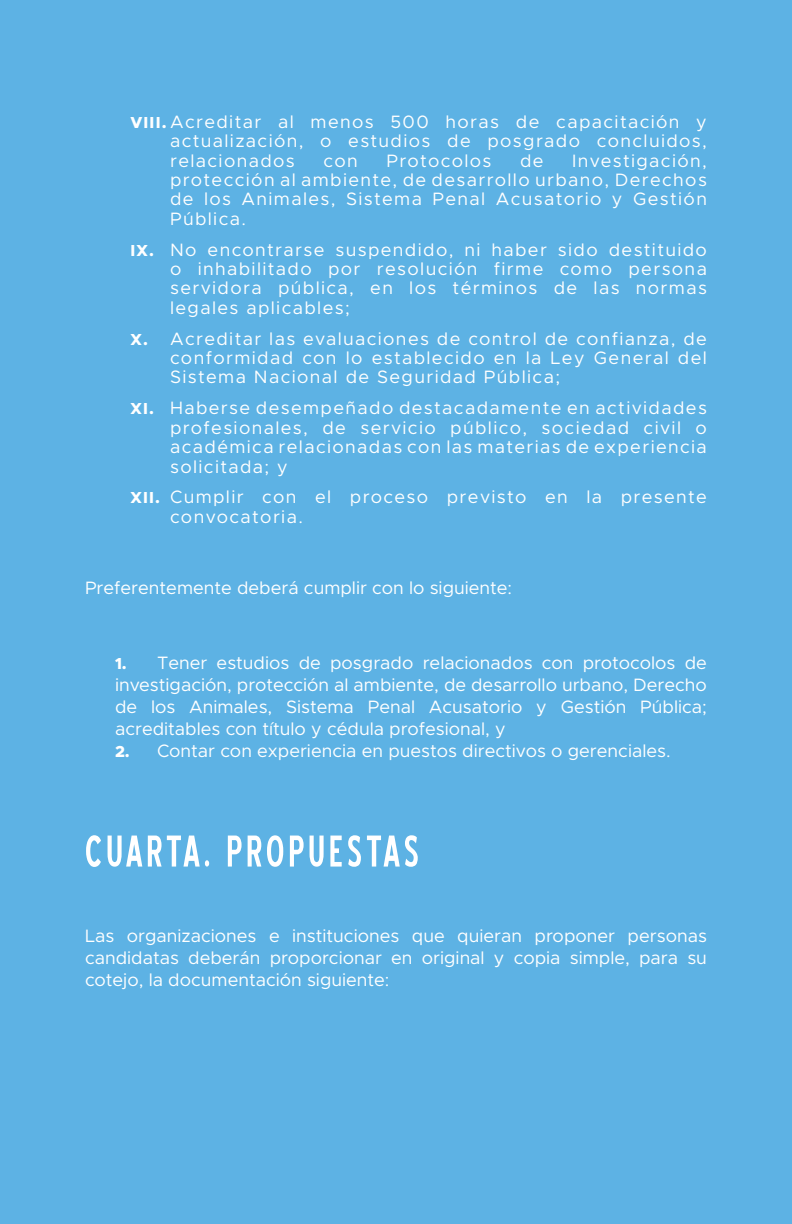
<style>
.page{position:relative;width:792px;height:1224px;background:#5db2e4}
.page>*{position:absolute;margin:0;border:0;box-sizing:border-box;transform-origin:0 0}
.t1{font:56px "Blue Highway Condensed";letter-spacing:.075em;color:#fff}
.t2{font:18px/19.4px "Metropolis";letter-spacing:.075em;color:#fff;text-align:justify}
.t3{font:18px "Metropolis";color:#fff}
.s1{font-weight:800;font-size:16px}
</style>
<div class="page">
<p class="t2" style="left:170px;top:112px;width:538px;text-indent:-40px"><span class="s1">VIII.</span> Acreditar al menos 500 horas de capacitación y actualización, o estudios de posgrado concluidos, relacionados</p>
<p class="t2" style="left:170px;top:151px;width:538px;text-indent:402px">Investigación, protección al ambiente, de desarrollo urbano, Derechos de los Animales, Sistema Penal Acusatorio y Gestión Pública.</p>
<p class="t2" style="left:170px;top:240px;width:538px;text-indent:-40px"><span class="s1">IX.</span> No encontrarse suspendido, ni haber sido destituido o inhabilitado por resolución firme como persona servidora pública, en los términos de las normas legales aplicables;</p>
<p class="t2" style="left:170px;top:329px;width:538px;text-indent:-40px"><span class="s1">X.</span> Acreditar las evaluaciones de control de confianza, de conformidad con lo establecido en la Ley General del Sistema Nacional de Seguridad Pública;</p>
<p class="t2" style="left:170px;top:398px;width:538px;text-indent:-40px"><span class="s1">XI.</span> Haberse desempeñado destacadamente en actividades profesionales, de servicio público, sociedad civil o académica relacionadas con las materias de experiencia solicitada; y</p>
<p class="t2" style="left:170px;top:487px;width:538px;text-indent:-40px"><span class="s1">XII.</span> Cumplir con el proceso previsto en la presente convocatoria.</p>
<p class="t2" style="left:324px;top:151px;width:36px">con</p>
<p class="t2" style="left:386px;top:151px;width:107px">Protocolos</p>
<p class="t2" style="left:520px;top:151px;width:25px">de</p>
<p class="t3" style="left:85px;top:576px;width:429px">Preferentemente deberá cumplir con lo siguiente:</p>
<p class="t2" style="left:115px;top:652px;width:593px;line-height:22px"><span class="s1">1.</span> Tener estudios de posgrado relacionados con protocolos de investigación, protección al ambiente, de desarrollo urbano, Derecho de los Animales, Sistema Penal Acusatorio y Gestión Pública; acreditables con título y cédula profesional, y</p>
<p class="t3" style="left:115px;top:740px;width:557px"><span class="s1">2.</span> Contar con experiencia en puestos directivos o gerenciales.</p>
<h1 class="t1" style="left:85px;top:827px;width:335px">CUARTA. PROPUESTAS</h1>
<p class="t2" style="left:85px;top:925px;width:623px;line-height:22px">Las organizaciones e instituciones que quieran proponer personas candidatas deberán proporcionar en original y copia simple, para su cotejo, la documentación siguiente:</p>
</div>
